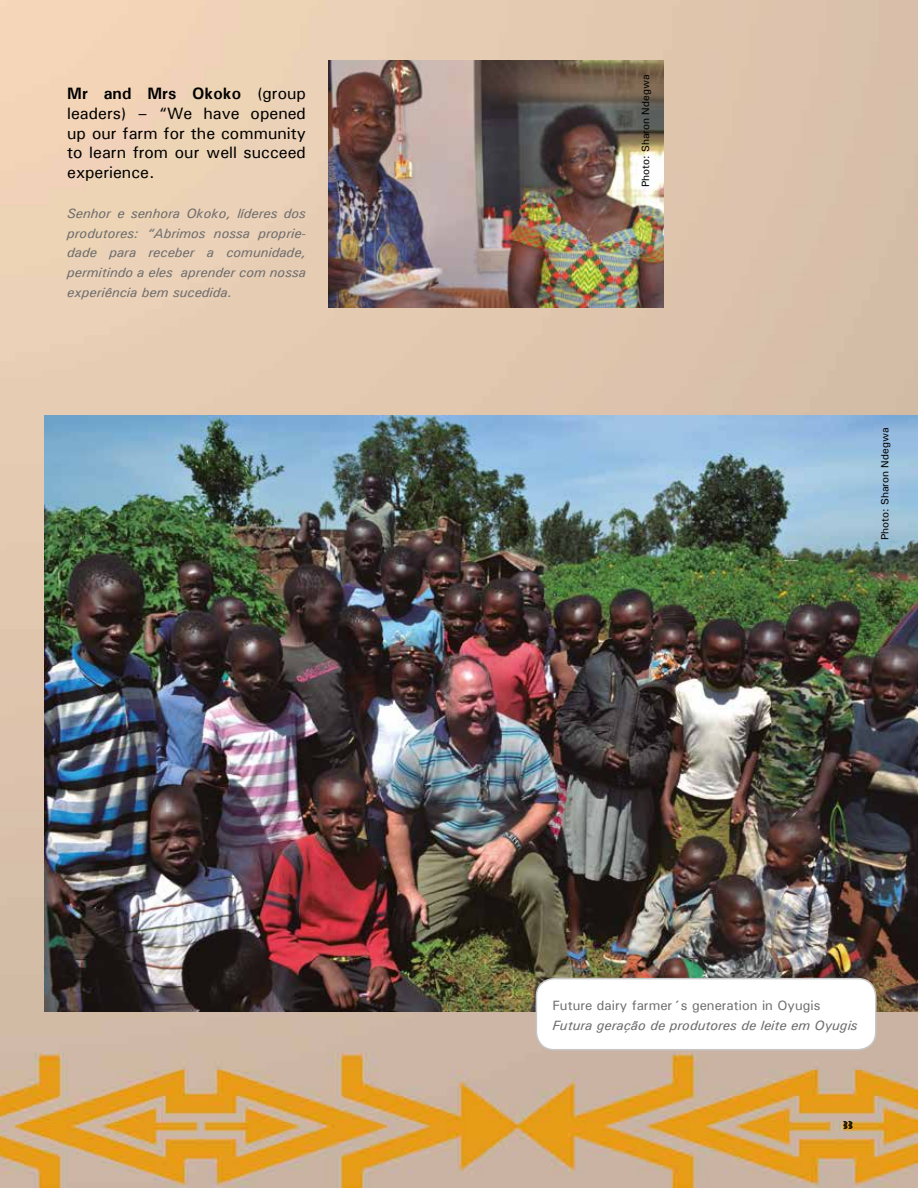
<style>
.page{position:relative;width:918px;height:1188px;background:#fff}
.page>*{position:absolute;margin:0;border:0;box-sizing:border-box;transform-origin:0 0}
.t1{font:500 16.5px/19.8px "Univers";color:#000;text-align:justify}
.t2{font:italic 500 13.5px/19.8px "Univers";color:#706f6f;text-align:justify}
.t3{font:500 13.5px "Univers";color:#706f6f}
.t4{font:500 10.5px "Univers";color:#000}
.t5{font:10.5px "African";color:#000}
.s1{font-weight:700}
</style>
<div class="page">
<img style="left:0;top:0;width:918px;height:1188px">
<img style="left:0;top:710px;width:1px;height:359px">
<img style="left:328px;top:60px;width:336px;height:248px">
<img style="left:45px;top:415px;width:873px;height:597px">
<div style="left:536px;top:979px;width:340px;height:71px;background:#fff;border-radius:18px"></div>
<div style="left:536px;top:978px;width:341px;height:72px;border:2px solid #c6c6c6;border-radius:18px"></div>
<p class="t1" style="left:67px;top:83px;width:240px"><span class="s1">Mr and Mrs Okoko</span> (group leaders) – “We have opened up our farm for the community to learn from our well succeed experience.</p>
<p class="t2" style="left:67px;top:203px;width:240px">Senhor e senhora Okoko, líderes dos produtores: “Abrimos nossa proprie&shy;dade para receber a comunidade, permitindo a eles aprender com nossa experiência bem sucedida.</p>
<p class="t4" style="left:639px;top:187px;width:114px;rotate:-90deg">Photo: Sharon Ndegwa</p>
<p class="t4" style="left:878px;top:540px;width:114px;rotate:-90deg">Photo: Sharon Ndegwa</p>
<p class="t3" style="left:553px;top:997px;width:270px">Future dairy farmer´s generation in Oyugis</p>
<p class="t2" style="left:553px;top:1015px;width:307px">Futura geração de produtores de leite em Oyugis</p>
<p class="t5" style="left:843px;top:1120px;width:12px">33</p>
</div>
